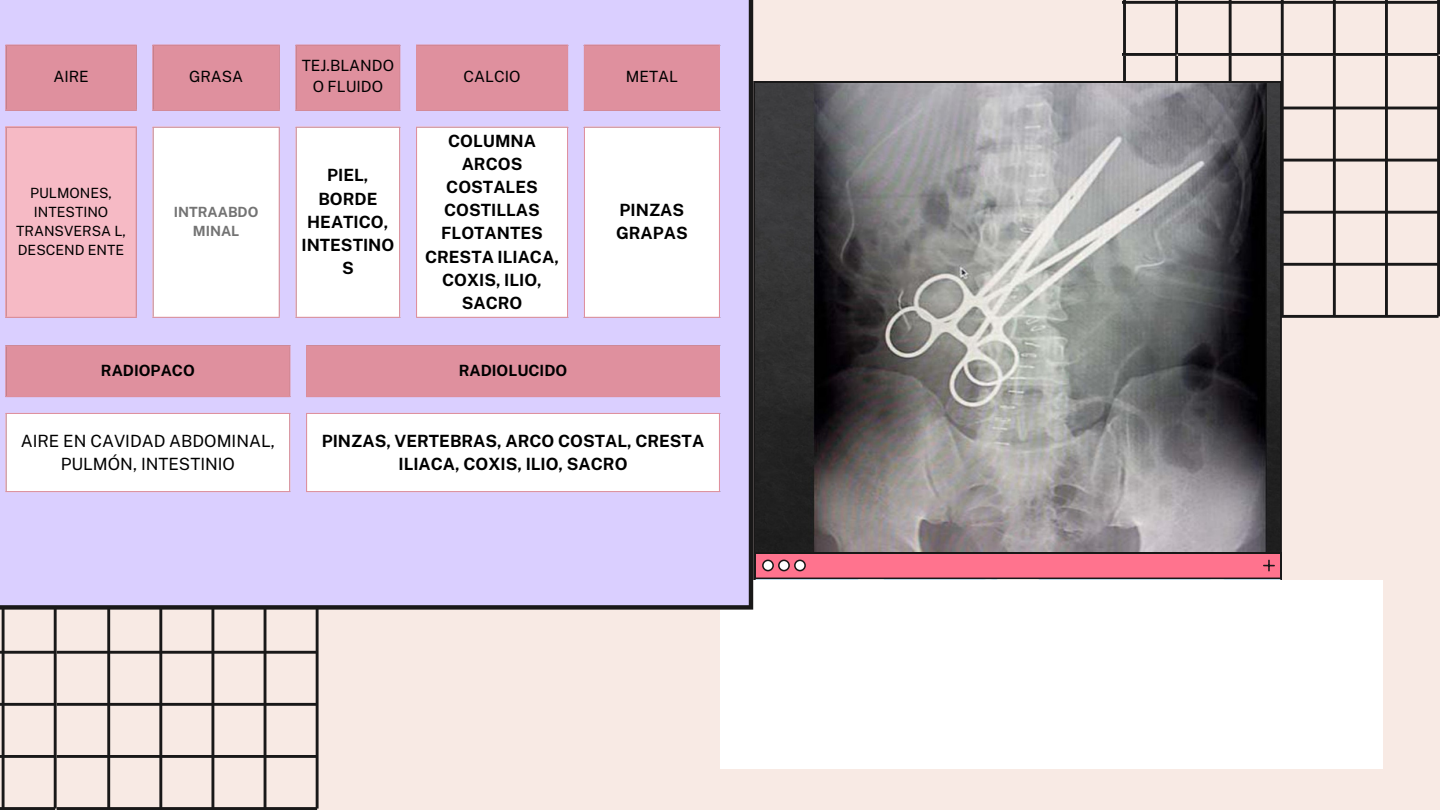
<style>
.page{position:relative;width:1440px;height:810px;background:#f8eae4}
.page>*{position:absolute;margin:0;border:0;box-sizing:border-box;transform-origin:0 0}
.t1{font:700 16.9px/23.2px "Public Sans";color:#000;text-align:center}
.t2{font:16.9px/23.2px "Public Sans";color:#000;text-align:center}
.t3{font:15.5px/21.1px "Public Sans";color:#000;text-align:center}
.t4{font:700 15.5px "Public Sans";color:#000}
.t5{font:14.1px/19px "Public Sans";color:#000;text-align:center}
.t6{font:700 14.1px/19px "Public Sans";color:#737373;text-align:center}
</style>
<div class="page">
<svg style="left:1px;top:610px;width:318px;height:200px"></svg>
<svg style="left:1122px;top:0;width:318px;height:318px"></svg>
<svg style="left:754px;top:552px;width:528px;height:28px;background:#dc6b82"></svg>
<div style="left:720px;top:580px;width:662px;height:189px;background:#fff"></div>
<img style="left:756px;top:84px;width:524px;height:468px">
<div style="left:0;top:0;width:753px;height:610px;background:#dacfff"></div>
<div style="left:7px;top:45px;width:712px;height:66px;background:#df909e"></div>
<div style="left:5px;top:127px;width:132px;height:191px;background:#f6bac5"></div>
<svg style="left:154px;top:127px;width:565px;height:191px;background:#fcfbfe"></svg>
<hr style="left:5px;top:46px;width:2px;height:64px;background:#df909e">
<hr style="left:136px;top:46px;width:1px;height:64px;background:#df909e">
<hr style="left:5px;top:45px;width:132px;height:1px;background:#df909e">
<hr style="left:5px;top:110px;width:132px;height:1px;background:#df909e">
<hr style="left:153px;top:46px;width:1px;height:64px;background:#df909e">
<hr style="left:279px;top:46px;width:1px;height:64px;background:#df909e">
<hr style="left:153px;top:45px;width:127px;height:1px;background:#df909e">
<hr style="left:153px;top:110px;width:127px;height:1px;background:#df909e">
<hr style="left:296px;top:46px;width:1px;height:64px;background:#df909e">
<hr style="left:399px;top:46px;width:1px;height:64px;background:#df909e">
<hr style="left:296px;top:45px;width:104px;height:1px;background:#df909e">
<hr style="left:296px;top:110px;width:104px;height:1px;background:#df909e">
<hr style="left:416px;top:46px;width:1px;height:64px;background:#df909e">
<hr style="left:567px;top:46px;width:1px;height:64px;background:#df909e">
<hr style="left:416px;top:45px;width:152px;height:1px;background:#df909e">
<hr style="left:416px;top:110px;width:152px;height:1px;background:#df909e">
<hr style="left:584px;top:46px;width:1px;height:64px;background:#df909e">
<hr style="left:719px;top:46px;width:1px;height:64px;background:#df909e">
<hr style="left:584px;top:45px;width:136px;height:1px;background:#df909e">
<hr style="left:584px;top:110px;width:136px;height:1px;background:#df909e">
<hr style="left:5px;top:128px;width:2px;height:189px;background:#df909e">
<hr style="left:136px;top:128px;width:1px;height:189px;background:#df909e">
<hr style="left:5px;top:127px;width:132px;height:1px;background:#df909e">
<hr style="left:5px;top:317px;width:132px;height:1px;background:#df909e">
<hr style="left:153px;top:128px;width:1px;height:189px;background:#df909e">
<hr style="left:279px;top:128px;width:1px;height:189px;background:#df909e">
<hr style="left:153px;top:127px;width:127px;height:1px;background:#df909e">
<hr style="left:153px;top:317px;width:127px;height:1px;background:#df909e">
<hr style="left:296px;top:128px;width:1px;height:189px;background:#df909e">
<hr style="left:399px;top:128px;width:1px;height:189px;background:#df909e">
<hr style="left:296px;top:127px;width:104px;height:1px;background:#df909e">
<hr style="left:296px;top:317px;width:104px;height:1px;background:#df909e">
<hr style="left:416px;top:128px;width:1px;height:189px;background:#df909e">
<hr style="left:567px;top:128px;width:1px;height:189px;background:#df909e">
<hr style="left:416px;top:127px;width:152px;height:1px;background:#df909e">
<hr style="left:416px;top:317px;width:152px;height:1px;background:#df909e">
<hr style="left:584px;top:128px;width:1px;height:189px;background:#df909e">
<hr style="left:719px;top:128px;width:1px;height:189px;background:#df909e">
<hr style="left:584px;top:127px;width:136px;height:1px;background:#df909e">
<hr style="left:584px;top:317px;width:136px;height:1px;background:#df909e">
<div style="left:7px;top:345px;width:712px;height:52px;background:#df909e"></div>
<div style="left:7px;top:413px;width:712px;height:79px;background:#fff"></div>
<hr style="left:5px;top:346px;width:2px;height:50px;background:#df909e">
<hr style="left:289px;top:346px;width:1px;height:50px;background:#df909e">
<hr style="left:5px;top:345px;width:285px;height:1px;background:#df909e">
<hr style="left:5px;top:396px;width:285px;height:1px;background:#df909e">
<hr style="left:306px;top:346px;width:1px;height:50px;background:#df909e">
<hr style="left:719px;top:346px;width:1px;height:50px;background:#df909e">
<hr style="left:306px;top:345px;width:414px;height:1px;background:#df909e">
<hr style="left:306px;top:396px;width:414px;height:1px;background:#df909e">
<hr style="left:5px;top:414px;width:2px;height:77px;background:#df909e">
<hr style="left:289px;top:414px;width:1px;height:77px;background:#df909e">
<hr style="left:5px;top:413px;width:285px;height:1px;background:#df909e">
<hr style="left:5px;top:491px;width:285px;height:1px;background:#df909e">
<hr style="left:306px;top:414px;width:1px;height:77px;background:#df909e">
<hr style="left:719px;top:414px;width:1px;height:77px;background:#df909e">
<hr style="left:306px;top:413px;width:414px;height:1px;background:#df909e">
<hr style="left:306px;top:491px;width:414px;height:1px;background:#df909e">
<p class="t3" style="left:53px;top:65px;width:37px">AIRE</p>
<p class="t3" style="left:189px;top:65px;width:56px">GRASA</p>
<p class="t3" style="left:302px;top:55px;width:94px">TEJ.BLANDO<br>O FLUIDO</p>
<p class="t3" style="left:464px;top:65px;width:58px">CALCIO</p>
<p class="t3" style="left:626px;top:65px;width:54px">METAL</p>
<p class="t5" style="left:16px;top:184px;width:111px">PULMONES,<br>INTESTINO<br>TRANSVERSA L,<br>DESCEND ENTE</p>
<p class="t6" style="left:174px;top:203px;width:86px">INTRAABDO<br>MINAL</p>
<p class="t1" style="left:301px;top:164px;width:94px">PIEL,<br>BORDE<br>HEATICO,<br>INTESTINO<br>S</p>
<p class="t1" style="left:425px;top:129px;width:135px">COLUMNA<br>ARCOS<br>COSTALES<br>COSTILLAS<br>FLOTANTES<br>CRESTA ILIACA,<br>COXIS, ILIO,<br>SACRO</p>
<p class="t4" style="left:101px;top:361px;width:95px">RADIOPACO</p>
<p class="t4" style="left:459px;top:361px;width:110px">RADIOLUCIDO</p>
<p class="t1" style="left:616px;top:199px;width:73px;text-align:left">PINZAS<br>GRAPAS</p>
<p class="t2" style="left:21px;top:429px;width:256px">AIRE EN CAVIDAD ABDOMINAL,<br>PULMÓN, INTESTINIO</p>
<p class="t1" style="left:322px;top:429px;width:384px">PINZAS, VERTEBRAS, ARCO COSTAL, CRESTA<br>ILIACA, COXIS, ILIO, SACRO</p>
</div>
